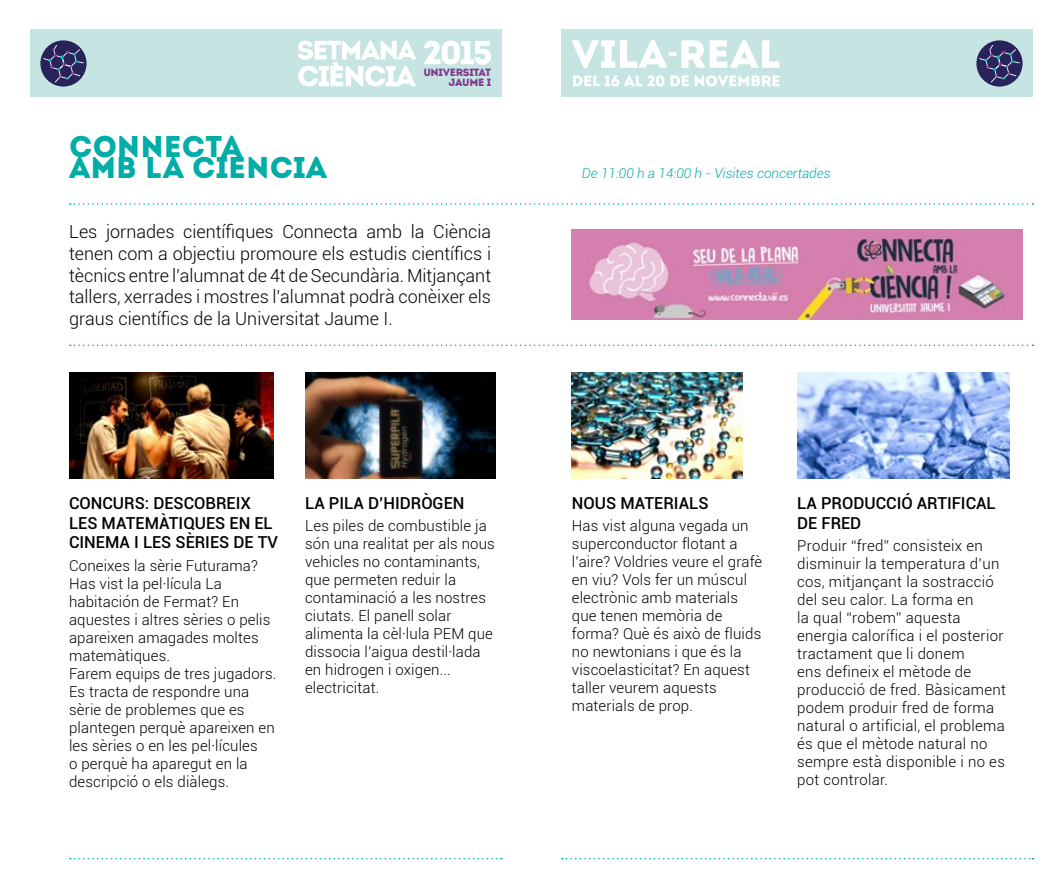
<style>
.page{position:relative;width:1063px;height:893px;background:#fff}
.page>*{position:absolute;margin:0;border:0;box-sizing:border-box;transform-origin:0 0}
.t1{font:30px "Intro";color:#00ada7}
.t2{font:300 18px/21.6px "Roboto";color:#000;text-align:justify}
.t3{font:500 16.5px/19.8px "Roboto";color:#000}
.t4{font:300 15px/18px "Roboto";letter-spacing:.01em;color:#000}
.t5{font:italic 300 13.5px "Roboto";color:#00ada7}
.t6{font:10.5px/10.5px "Intro";letter-spacing:-.03em;color:#82368c;text-align:right}
</style>
<div class="page">
<img style="left:305px;top:372px;width:190px;height:106px">
<img style="left:69px;top:372px;width:204px;height:106px">
<div style="left:30px;top:30px;width:472px;height:67px;background:#c5e4e2"></div>
<svg style="left:424px;top:40px;width:67px;height:25px"></svg>
<svg style="left:298px;top:40px;width:118px;height:46px"></svg>
<svg style="left:40px;top:40px;width:47px;height:47px"></svg>
<svg style="left:43px;top:45px;width:41px;height:37px;background:#424272"></svg>
<svg style="left:70px;top:858px;width:432px;height:1px"></svg>
<img style="left:572px;top:372px;width:171px;height:106px">
<div style="left:561px;top:30px;width:472px;height:67px;background:#c5e4e2"></div>
<svg style="left:572px;top:40px;width:207px;height:47px"></svg>
<svg style="left:976px;top:40px;width:47px;height:47px"></svg>
<svg style="left:979px;top:45px;width:41px;height:37px;background:#424272"></svg>
<svg style="left:562px;top:858px;width:471px;height:1px"></svg>
<img style="left:572px;top:230px;width:451px;height:90px">
<svg style="left:70px;top:344px;width:963px;height:2px"></svg>
<svg style="left:70px;top:203px;width:963px;height:2px"></svg>
<img style="left:797px;top:372px;width:213px;height:106px">
<h1 class="t1" style="left:69px;top:129px;width:175px">CONNECTA</h1>
<h1 class="t1" style="left:69px;top:150px;width:259px">AMB LA CIÈNCIA</h1>
<p class="t6" style="left:423px;top:67px;width:69px">UNIVERSITAT<br>JAUME I</p>
<p class="t2" style="left:69px;top:221px;width:424px">Les jornades científiques Connecta amb la Ciència tenen com a objectiu promoure els estudis científics i tècnics entre l’alumnat de 4t de Secundària. Mitjançant tallers, xerrades i mostres l’alumnat podrà conèixer els graus científics de la Universitat Jaume I.</p>
<p class="t3" style="left:69px;top:492px;width:210px">CONCURS: DESCOBREIX<br>LES MATEMÀTIQUES EN EL<br>CINEMA I LES SÈRIES DE TV</p>
<p class="t4" style="left:69px;top:556px;width:209px">Coneixes la sèrie Futurama?<br>Has vist la pel·lícula La habitación de Fermat? En aquestes i altres sèries o pelis apareixen amagades moltes matemàtiques.<br>Farem equips de tres jugadors.<br>Es tracta de respondre una sèrie de problemes que es plantegen perquè apareixen en les sèries o en les pel·lícules<br>o perquè ha aparegut en la descripció o els diàlegs.</p>
<p class="t3" style="left:305px;top:492px;width:161px">LA PILA D’HIDRÒGEN</p>
<p class="t4" style="left:305px;top:516px;width:191px">Les piles de combustible ja són una realitat per als nous vehicles no contaminants, que permeten reduir la contaminació a les nostres ciutats. El panell solar alimenta la cèl·lula PEM que dissocia l’aigua destil·lada en hidrogen i oxigen... electricitat.</p>
<p class="t5" style="left:582px;top:164px;width:250px">De 11:00 h a 14:00 h - Visites concertades</p>
<p class="t3" style="left:572px;top:492px;width:138px">NOUS MATERIALS</p>
<p class="t4" style="left:572px;top:516px;width:192px">Has vist alguna vegada un superconductor flotant a l’aire? Voldries veure el grafè en viu? Vols fer un múscul electrònic amb materials que tenen memòria de forma? Què és això de fluids no newtonians i que és la viscoelasticitat? En aquest taller veurem aquests materials de prop.</p>
<p class="t3" style="left:797px;top:492px;width:200px">LA PRODUCCIÓ ARTIFICAL<br>DE FRED</p>
<p class="t4" style="left:797px;top:536px;width:210px">Produir “fred” consisteix en disminuir la temperatura d’un cos, mitjançant la sostracció del seu calor. La forma en<br>la qual “robem” aquesta energia calorífica i el posterior tractament que li donem<br>ens defineix el mètode de producció de fred. Bàsicament podem produir fred de forma natural o artificial, el problema és que el mètode natural no sempre està disponible i no es pot controlar.</p>
</div>
